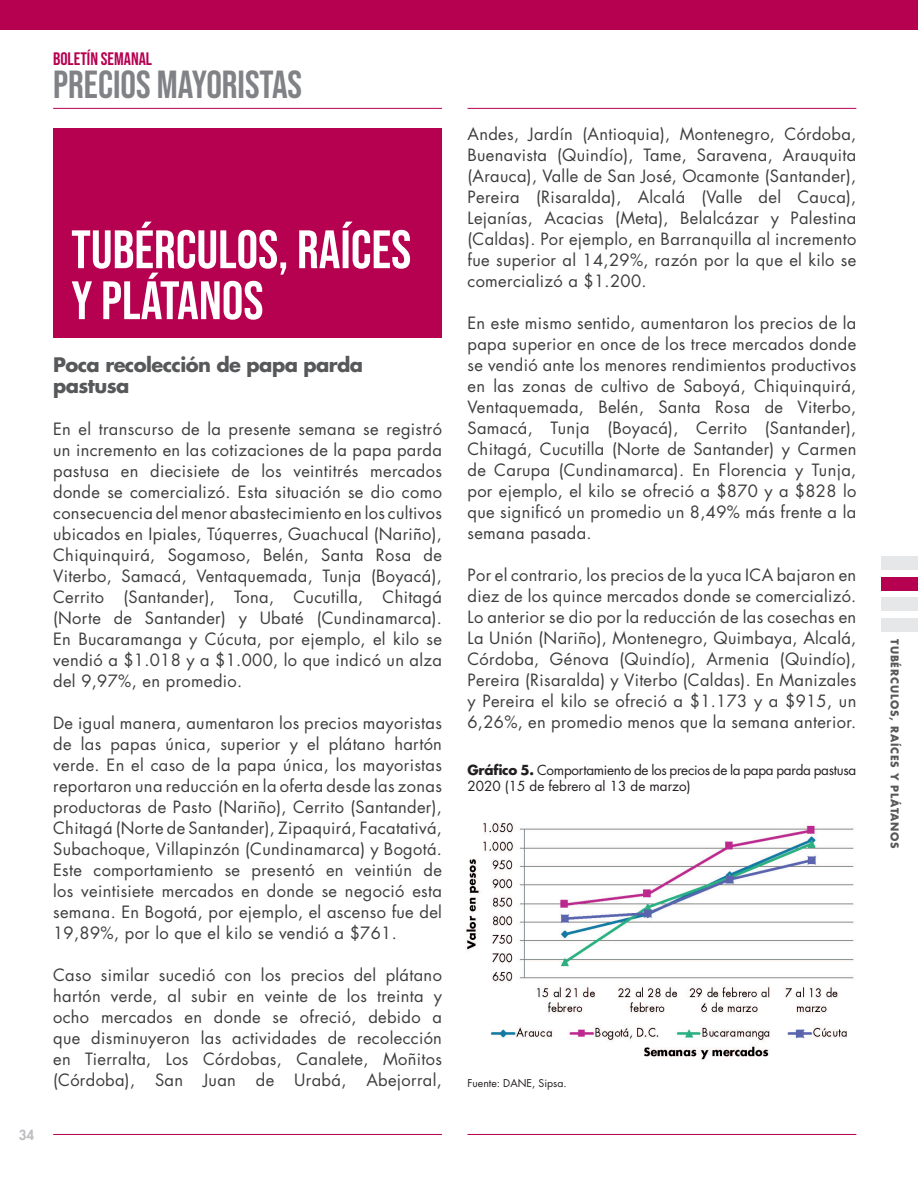
<style>
.page{position:relative;width:918px;height:1188px;background:#fff}
.page>*{position:absolute;margin:0;border:0;box-sizing:border-box;transform-origin:0 0}
.t1{font:54px/51px "Bebas Neue";color:#fff}
.t2{font:39px "Bebas Neue";color:#808285}
.t3{font:700 19.5px/21px "Futura Std";letter-spacing:-.03em;color:#57585a}
.t4{font:18px "Bebas Neue";color:#b60150}
.t5{font:16.5px/21px "Futura Std";letter-spacing:.02em;color:#3e3e3f;text-align:justify}
.t6{font:13.5px/16.2px "Futura Std";letter-spacing:-.02em;color:#231f20}
.t7{font:800 13.5px "Futura Std";color:#bcbdc0}
.t8{font:700 10.5px "Futura Std";letter-spacing:.075em;color:#57585a}
.t9{font:10.5px "Futura Std";color:#231f20}
.s1{font-weight:700}
</style>
<div class="page">
<div style="left:0;top:0;width:918px;height:30px;background:#b60150"></div>
<div style="left:53px;top:128px;width:389px;height:210px;background:#b60150"></div>
<hr style="left:53px;top:108px;width:389px;height:1px;background:#b60150">
<hr style="left:468px;top:108px;width:388px;height:1px;background:#b60150">
<hr style="left:53px;top:1134px;width:389px;height:1px;background:#b60150">
<hr style="left:468px;top:1134px;width:388px;height:1px;background:#b60150">
<div style="left:881px;top:618px;width:37px;height:14px;background:#e6e7e9"></div>
<div style="left:881px;top:597px;width:37px;height:14px;background:#e6e7e9"></div>
<div style="left:881px;top:577px;width:37px;height:14px;background:#b60150"></div>
<div style="left:881px;top:556px;width:37px;height:14px;background:#e6e7e9"></div>
<img style="left:466px;top:822px;width:388px;height:239px">
<p class="t4" style="left:53px;top:48px;width:100px">BOLETÍN SEMANAL</p>
<h2 class="t2" style="left:53px;top:62px;width:250px">PRECIOS MAYORISTAS</h2>
<p class="t7" style="left:19px;top:1127px;width:17px">34</p>
<h1 class="t1" style="left:71px;top:223px;width:342px">TUBÉRCULOS, RAÍCES<br>Y PLÁTANOS</h1>
<p class="t3" style="left:53px;top:354px;width:312px">Poca recolección de papa parda pastusa</p>
<p class="t5" style="left:53px;top:419px;width:390px">En el transcurso de la presente semana se registró un incremento en las cotizaciones de la papa parda pastusa en diecisiete de los veintitrés mercados donde se comercializó. Esta situación se dio como consecuencia del menor abastecimiento en los cultivos ubicados en Ipiales, Túquerres, Guachucal (Nariño), Chiquinquirá, Sogamoso, Belén, Santa Rosa de Viterbo, Samacá, Ventaquemada, Tunja (Boyacá), Cerrito (Santander), Tona, Cucutilla, Chitagá (Norte de Santander) y Ubaté (Cundinamarca).<br>En Bucaramanga y Cúcuta, por ejemplo, el kilo se vendió a $1.018 y a $1.000, lo que indicó un alza del 9,97%, en promedio.</p>
<p class="t5" style="left:53px;top:713px;width:390px">De igual manera, aumentaron los precios mayoristas de las papas única, superior y el plátano hartón verde. En el caso de la papa única, los mayoristas reportaron una reducción en la oferta desde las zonas productoras de Pasto (Nariño), Cerrito (Santander), Chitagá (Norte de Santander), Zipaquirá, Facatativá, Subachoque, Villapinzón (Cundinamarca) y Bogotá.<br>Este comportamiento se presentó en veintiún de los veintisiete mercados en donde se negoció esta semana. En Bogotá, por ejemplo, el ascenso fue del 19,89%, por lo que el kilo se vendió a $761.</p>
<p class="t5" style="left:53px;top:965px;width:390px">Caso similar sucedió con los precios del plátano hartón verde, al subir en veinte de los treinta y ocho mercados en donde se ofreció, debido a que disminuyeron las actividades de recolección en Tierralta, Los Córdobas, Canalete, Moñitos (Córdoba), San Juan de Urabá, Abejorral,</p>
<p class="t5" style="left:468px;top:124px;width:390px">Andes, Jardín (Antioquia), Montenegro, Córdoba, Buenavista (Quindío), Tame, Saravena, Arauquita (Arauca), Valle de San José, Ocamonte (Santander), Pereira (Risaralda), Alcalá (Valle del Cauca), Lejanías, Acacias (Meta), Belalcázar y Palestina (Caldas). Por ejemplo, en Barranquilla al incremento fue superior al 14,29%, razón por la que el kilo se comercializó a $1.200.</p>
<p class="t5" style="left:468px;top:313px;width:390px">En este mismo sentido, aumentaron los precios de la papa superior en once de los trece mercados donde se vendió ante los menores rendimientos productivos en las zonas de cultivo de Saboyá, Chiquinquirá, Ventaquemada, Belén, Santa Rosa de Viterbo, Samacá, Tunja (Boyacá), Cerrito (Santander), Chitagá, Cucutilla (Norte de Santander) y Carmen de Carupa (Cundinamarca). En Florencia y Tunja, por ejemplo, el kilo se ofreció a $870 y a $828 lo que significó un promedio un 8,49% más frente a la semana pasada.</p>
<p class="t5" style="left:468px;top:565px;width:390px">Por el contrario, los precios de la yuca ICA bajaron en diez de los quince mercados donde se comercializó.<br>Lo anterior se dio por la reducción de las cosechas en La Unión (Nariño), Montenegro, Quimbaya, Alcalá, Córdoba, Génova (Quindío), Armenia (Quindío), Pereira (Risaralda) y Viterbo (Caldas). En Manizales y Pereira el kilo se ofreció a $1.173 y a $915, un 6,26%, en promedio menos que la semana anterior.</p>
<p class="t6" style="left:468px;top:762px;width:390px"><span class="s1">Gráfico 5.</span> Comportamiento de los precios de la papa parda pastusa<br>2020 (15 de febrero al 13 de marzo)</p>
<p class="t9" style="left:468px;top:1077px;width:101px">Fuente: DANE, Sipsa.</p>
<p class="t8" style="left:902px;top:639px;width:211px;rotate:90deg">TUBÉRCULOS, RAÍCES Y PLÁTANOS</p>
</div>
